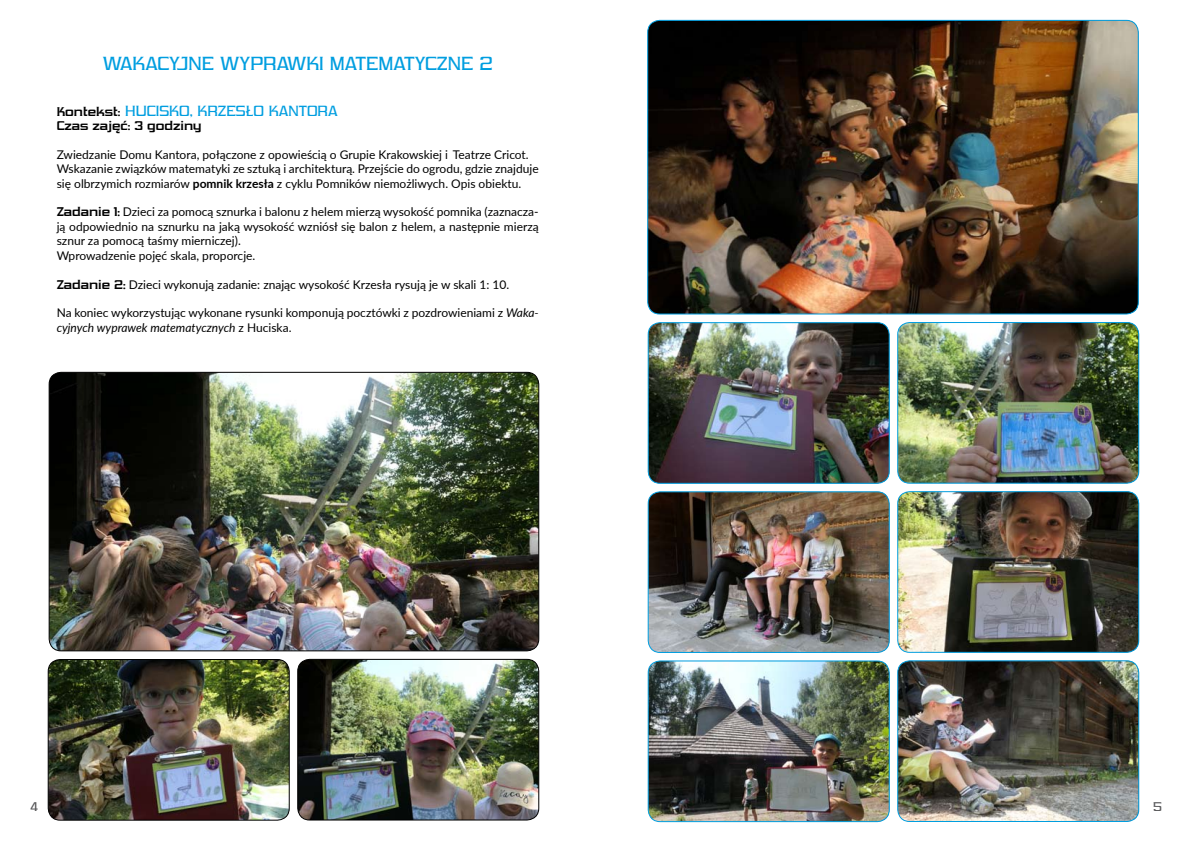
<style>
.page{position:relative;width:1191px;height:842px;background:#fff}
.page>*{position:absolute;margin:0;border:0;box-sizing:border-box;transform-origin:0 0}
.t1{font:18px "Vibrocentric";color:#009ee0}
.t2{font:14px "Vibrocentric";color:#009ee0}
.t3{font:12px/14.4px "Lato";color:#000}
.t4{font:700 12px "Vibrocentric";color:#000}
.t5{font:12px "Vibrocentric";color:#58585a}
.s1{font-weight:700;font-size:12px;color:#000}
.s2{font-weight:700}
.s3{font-family:"Vibrocentric";font-weight:700}
.s4{font-style:italic}
</style>
<div class="page">
<img style="left:49px;top:372px;width:490px;height:279px">
<div style="left:49px;top:372px;width:490px;height:279px;border:1px solid #000;border-radius:12px"></div>
<img style="left:48px;top:659px;width:240px;height:161px">
<div style="left:48px;top:659px;width:242px;height:162px;border:1px solid #000;border-radius:12px"></div>
<img style="left:298px;top:659px;width:241px;height:161px">
<div style="left:297px;top:659px;width:242px;height:161px;border:1px solid #000;border-radius:12px"></div>
<img style="left:647px;top:20px;width:491px;height:294px">
<div style="left:647px;top:20px;width:491px;height:294px;border:1px solid #009ee0;border-radius:12px"></div>
<img style="left:649px;top:323px;width:240px;height:160px">
<div style="left:647px;top:322px;width:242px;height:162px;border:1px solid #009ee0;border-radius:12px"></div>
<img style="left:897px;top:322px;width:241px;height:160px">
<div style="left:897px;top:322px;width:242px;height:162px;border:1px solid #009ee0;border-radius:12px"></div>
<img style="left:649px;top:492px;width:240px;height:160px">
<div style="left:647px;top:491px;width:242px;height:162px;border:1px solid #009ee0;border-radius:12px"></div>
<img style="left:897px;top:492px;width:241px;height:159px">
<div style="left:897px;top:491px;width:242px;height:162px;border:1px solid #009ee0;border-radius:12px"></div>
<img style="left:649px;top:661px;width:240px;height:161px">
<div style="left:647px;top:660px;width:242px;height:162px;border:1px solid #009ee0;border-radius:12px"></div>
<img style="left:897px;top:661px;width:241px;height:160px">
<div style="left:897px;top:660px;width:242px;height:162px;border:1px solid #009ee0;border-radius:12px"></div>
<h1 class="t1" style="left:103px;top:53px;width:391px">WAKACYJNE WYPRAWKI MATEMATYCZNE 2</h1>
<p class="t2" style="left:57px;top:102px;width:282px"><span class="s1">Kontekst:</span> HUCISKO, KRZESŁO KANTORA</p>
<p class="t4" style="left:57px;top:119px;width:146px">Czas zajęć: 3 godziny</p>
<p class="t3" style="left:57px;top:147px;width:483px">Zwiedzanie Domu Kantora, połączone z opowieścią o Grupie Krakowskiej i Teatrze Cricot.<br>Wskazanie związków matematyki ze sztuką i architekturą. Przejście do ogrodu, gdzie znajduje się olbrzymich rozmiarów <span class="s2">pomnik krzesła</span> z cyklu Pomników niemożliwych. Opis obiektu.</p>
<p class="t3" style="left:57px;top:204px;width:483px"><span class="s3">Zadanie 1:</span> Dzieci za pomocą sznurka i balonu z helem mierzą wysokość pomnika (zaznacza&shy;ją odpowiednio na sznurku na jaką wysokość wzniósł się balon z helem, a następnie mierzą sznur za pomocą taśmy mierniczej).<br>Wprowadzenie pojęć skala, proporcje.</p>
<p class="t3" style="left:57px;top:276px;width:454px"><span class="s3">Zadanie 2:</span> Dzieci wykonują zadanie: znając wysokość Krzesła rysują je w skali 1: 10.</p>
<p class="t3" style="left:57px;top:305px;width:483px">Na koniec wykorzystując wykonane rysunki komponują pocztówki z pozdrowieniami z <span class="s4">Waka&shy;cyjnych wyprawek matematycznych</span> z Huciska.</p>
<p class="t5" style="left:30px;top:800px;width:9px">4</p>
<p class="t5" style="left:1153px;top:800px;width:10px">5</p>
</div>
